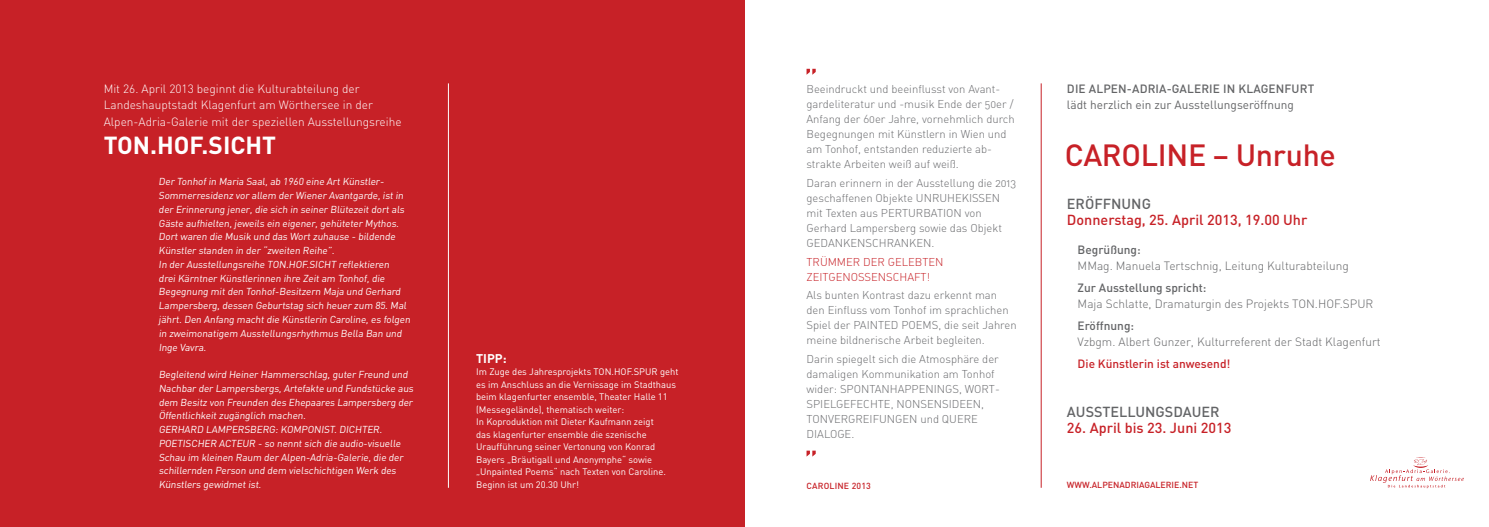
<style>
.page{position:relative;width:1489px;height:527px;background:#fff}
.page>*{position:absolute;margin:0;border:0;box-sizing:border-box;transform-origin:0 0}
.t1{font:500 30.25px "DIN";letter-spacing:-.01em;color:#c72127}
.t2{font:700 24.38px "DIN";color:#fff}
.t3{font:500 14.38px "DIN";color:#c72127}
.t4{font:500 14.38px "DIN";color:#636466}
.t5{font:700 12.5px "DIN";color:#fff}
.t6{font:300 11.88px "DIN";color:#636466}
.t7{font:300 11.88px/16.2px "DIN";color:#fff}
.t8{font:500 11.88px "DIN";color:#636466}
.t9{font:11.88px "DIN";color:#636466}
.t10{font:500 11.88px "DIN";color:#c72127}
.t11{font:11.25px/15px "DIN Light Alternate";color:#696a6d}
.t12{font:11.25px/15px "DIN Light Alternate";color:#c72127}
.t13{font:10px/13.8px "DIN";letter-spacing:-.01em;color:#fff}
.t14{font:9.38px/12.5px "DIN";color:#fff}
.t15{font:500 8.75px "DIN";color:#c72127}
.t16{font:500 8.75px "DIN";letter-spacing:.02em;color:#c72127}
</style>
<div class="page">
<div style="left:0;top:0;width:744px;height:526px;background:#c72127"></div>
<svg style="left:1370px;top:457px;width:93px;height:31px"></svg>
<hr style="left:1040px;top:83px;width:1px;height:404px;background:#c72127">
<hr style="left:448px;top:83px;width:1px;height:404px;background:#fff">
<svg style="left:806px;top:69px;width:9px;height:6px"></svg>
<svg style="left:806px;top:450px;width:9px;height:6px"></svg>
<p class="t7" style="left:104px;top:80px;width:299px">Mit 26. April 2013 beginnt die Kulturabteilung der<br>Landeshauptstadt Klagenfurt am Wörthersee in der<br>Alpen-Adria-Galerie mit der speziellen Ausstellungsreihe</p>
<h2 class="t2" style="left:104px;top:129px;width:174px">TON.HOF.SICHT</h2>
<p class="t13" style="left:159px;top:174px;width:255px">Der Tonhof in Maria Saal, ab 1960 eine Art Künstler-Sommerresidenz vor allem der Wiener Avantgarde, ist in der Erinnerung jener, die sich in seiner Blütezeit dort als Gäste aufhielten, jeweils ein eigener, gehüteter Mythos.<br>Dort waren die Musik und das Wort zuhause - bildende Künstler standen in der “zweiten Reihe”.<br>In der Ausstellungsreihe TON.HOF.SICHT reflektieren<br>drei Kärntner Künstlerinnen ihre Zeit am Tonhof, die Begegnung mit den Tonhof-Besitzern Maja und Gerhard Lampersberg, dessen Geburtstag sich heuer zum 85. Mal jährt. Den Anfang macht die Künstlerin Caroline, es folgen in zweimonatigem Ausstellungsrhythmus Bella Ban und Inge Vavra.</p>
<p class="t13" style="left:159px;top:367px;width:258px">Begleitend wird Heiner Hammerschlag, guter Freund und Nachbar der Lampersbergs, Artefakte und Fundstücke aus dem Besitz von Freunden des Ehepaares Lampersberg der Öffentlichkeit zugänglich machen.<br>GERHARD LAMPERSBERG: KOMPONIST. DICHTER.<br>POETISCHER ACTEUR - so nennt sich die audio-visuelle Schau im kleinen Raum der Alpen-Adria-Galerie, die der schillernden Person und dem vielschichtigen Werk des Künstlers gewidmet ist.</p>
<p class="t5" style="left:476px;top:349px;width:32px">TIPP:</p>
<p class="t14" style="left:476px;top:365px;width:204px">Im Zuge des Jahresprojekts TON.HOF.SPUR geht es im Anschluss an die Vernissage im Stadthaus beim klagenfurter ensemble, Theater Halle 11 (Messegelände), thematisch weiter:<br>In Koproduktion mit Dieter Kaufmann zeigt<br>das klagenfurter ensemble die szenische Uraufführung seiner Vertonung von Konrad Bayers „Bräutigall und Anonymphe“ sowie „Unpainted Poems“ nach Texten von Caroline.<br>Beginn ist um 20.30 Uhr!</p>
<p class="t11" style="left:806px;top:82px;width:210px">Beeindruckt und beeinflusst von Avant&shy;gardeliteratur und -musik Ende der 50er / Anfang der 60er Jahre, vornehmlich durch Begegnungen mit Künstlern in Wien und am Tonhof, entstanden reduzierte ab&shy;strakte Arbeiten weiß auf weiß.</p>
<p class="t11" style="left:806px;top:175px;width:211px">Daran erinnern in der Ausstellung die 2013 geschaffenen Objekte UNRUHEKISSEN mit Texten aus PERTURBATION von Gerhard Lampersberg sowie das Objekt GEDANKENSCHRANKEN.</p>
<p class="t12" style="left:806px;top:254px;width:139px">TRÜMMER DER GELEBTEN<br>ZEITGENOSSENSCHAFT!</p>
<p class="t11" style="left:806px;top:287px;width:212px">Als bunten Kontrast dazu erkennt man den Einfluss vom Tonhof im sprachlichen Spiel der PAINTED POEMS, die seit Jahren meine bildnerische Arbeit begleiten.</p>
<p class="t11" style="left:806px;top:351px;width:194px">Darin spiegelt sich die Atmosphäre der damaligen Kommunikation am Tonhof wider: SPONTANHAPPENINGS, WORT-<br>SPIELGEFECHTE, NONSENSIDEEN,<br>TONVERGREIFUNGEN und QUERE<br>DIALOGE.</p>
<p class="t16" style="left:806px;top:479px;width:66px">Caroline 2013</p>
<p class="t8" style="left:1066px;top:81px;width:31px">Die ALPEN</p>
<p class="t8" style="left:1126px;top:81px;width:14px">-ADRIA</p>
<p class="t8" style="left:1166px;top:81px;width:13px">-GALERIE</p>
<p class="t8" style="left:1223px;top:81px;width:93px">in Klagenfurt</p>
<p class="t9" style="left:1066px;top:98px;width:228px">lädt herzlich ein zur Ausstellungseröffnung</p>
<h1 class="t1" style="left:1064px;top:135px;width:93px">CAROLINE</h1>
<h1 class="t1" style="left:1212px;top:135px;width:124px">– Unruhe</h1>
<h3 class="t4" style="left:1066px;top:194px;width:85px">Eröffnung</h3>
<h3 class="t3" style="left:1066px;top:210px;width:242px">Donnerstag, 25. April 2013, 19.00 Uhr</h3>
<p class="t8" style="left:1077px;top:241px;width:65px">Begrüßung:</p>
<p class="t6" style="left:1077px;top:258px;width:273px">MMag. Manuela Tertschnig, Leitung Kulturabteilung</p>
<p class="t8" style="left:1077px;top:280px;width:130px">Zur Ausstellung spricht:</p>
<p class="t6" style="left:1077px;top:296px;width:297px">Maja Schlatte, Dramaturgin des Projekts TON.HOF.SPUR</p>
<p class="t8" style="left:1077px;top:318px;width:58px">Eröffnung:</p>
<p class="t6" style="left:1077px;top:334px;width:305px">Vzbgm. Albert Gunzer, Kulturreferent der Stadt Klagenfurt</p>
<p class="t10" style="left:1077px;top:356px;width:154px">D ie Künstlerin ist anwesend!</p>
<h3 class="t4" style="left:1066px;top:402px;width:154px">Ausstellungsdauer</h3>
<h3 class="t3" style="left:1066px;top:418px;width:166px">26. April bis 23. Juni 2013</h3>
<p class="t15" style="left:1066px;top:478px;width:133px">www.alpenadriagalerie.net</p>
</div>
